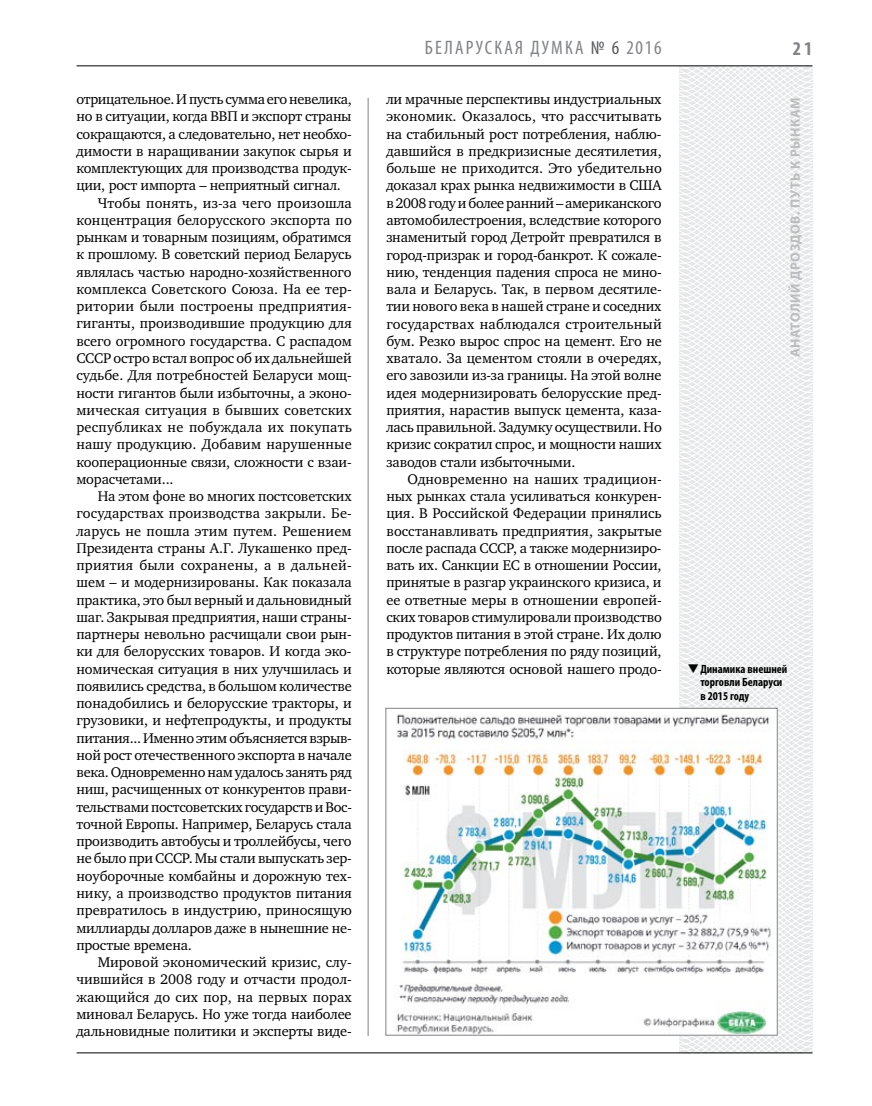
<style>
.page{position:relative;width:872px;height:1106px;background:#fff}
.page>*{position:absolute;margin:0;border:0;box-sizing:border-box;transform-origin:0 0}
.t1{font:condensed 19.5px "Myriad Pro";letter-spacing:.11em;color:#808285}
.t2{font:700 condensed 19.5px "Myriad Pro";color:#808285}
.t3{font:14.4px/17.2px "Charter C";letter-spacing:-.01em;color:#000;text-align:justify}
.t4{font:14.4px "Charter C";letter-spacing:.01em;color:#000}
.t5{font:14.4px "Charter C";letter-spacing:.015em;color:#000}
.t6{font:14.4px "Charter C";letter-spacing:.02em;color:#000}
.t7{font:700 13.5px "Myriad Pro";letter-spacing:.04em;color:#bcbdc0}
.t8{font:700 condensed 12px/13.5px "Myriad Pro";color:#000}
.s1{color:#58595b}
</style>
<div class="page">
<hr style="left:368px;top:98px;width:1px;height:938px;background:#808285">
<svg style="left:621px;top:65px;width:192px;height:989px"></svg>
<hr style="left:77px;top:65px;width:735px;height:1px;background:#000">
<hr style="left:77px;top:1052px;width:735px;height:1px;background:#000">
<img style="left:396px;top:710px;width:379px;height:323px">
<p class="t3" style="left:76px;top:91px;width:277px">отрицательное. И пусть сумма его невелика,</p>
<p class="t3" style="left:76px;top:108px;width:277px">но в ситуации, когда ВВП и экспорт страны</p>
<p class="t3" style="left:76px;top:125px;width:277px">сокращаются, а следовательно, нет необхо-</p>
<p class="t3" style="left:76px;top:142px;width:277px">димости в наращивании закупок сырья и</p>
<p class="t3" style="left:76px;top:160px;width:277px">комплектующих для производства продук-</p>
<p class="t3" style="left:76px;top:177px;width:266px">ции, рост импорта – неприятный сигнал.</p>
<p class="t5" style="left:98px;top:195px;width:256px">Чтобы понять, из-за чего произошла</p>
<p class="t4" style="left:76px;top:212px;width:277px">концентрация белорусского экспорта по</p>
<p class="t3" style="left:76px;top:229px;width:277px">рынкам и товарным позициям, обратимся</p>
<p class="t3" style="left:76px;top:246px;width:277px">к прошлому. В советский период Беларусь</p>
<p class="t3" style="left:76px;top:263px;width:277px">являлась частью народно-хозяйственного</p>
<p class="t3" style="left:76px;top:280px;width:277px">комплекса Советского Союза. На ее тер-</p>
<p class="t5" style="left:76px;top:298px;width:277px">ритории были построены предприятия-</p>
<p class="t3" style="left:76px;top:315px;width:277px">гиганты, производившие продукцию для</p>
<p class="t3" style="left:76px;top:332px;width:277px">всего огромного государства. С распадом</p>
<p class="t3" style="left:76px;top:349px;width:277px">СССР остро встал вопрос об их дальнейшей</p>
<p class="t3" style="left:76px;top:367px;width:277px">судьбе. Для потребностей Беларуси мощ-</p>
<p class="t3" style="left:76px;top:384px;width:277px">ности гигантов были избыточны, а эконо-</p>
<p class="t4" style="left:76px;top:402px;width:277px">мическая ситуация в бывших советских</p>
<p class="t5" style="left:76px;top:419px;width:277px">республиках не побуждала их покупать</p>
<p class="t4" style="left:76px;top:436px;width:277px">нашу продукцию. Добавим нарушенные</p>
<p class="t3" style="left:76px;top:453px;width:277px">кооперационные связи, сложности с взаи-</p>
<p class="t3" style="left:76px;top:470px;width:99px">морасчетами...</p>
<p class="t3" style="left:98px;top:487px;width:255px">На этом фоне во многих постсоветских</p>
<p class="t4" style="left:76px;top:505px;width:277px">государствах производства закрыли. Бе-</p>
<p class="t4" style="left:76px;top:522px;width:277px">ларусь не пошла этим путем. Решением</p>
<p class="t3" style="left:76px;top:539px;width:277px">Президента страны А.Г. Лукашенко пред-</p>
<p class="t6" style="left:76px;top:557px;width:277px">приятия были сохранены, а в дальней-</p>
<p class="t3" style="left:76px;top:574px;width:277px">шем – и модернизированы. Как показала</p>
<p class="t3" style="left:76px;top:591px;width:277px">практика, это был верный и дальновидный</p>
<p class="t3" style="left:76px;top:608px;width:277px">шаг. Закрывая предприятия, наши страны-</p>
<p class="t3" style="left:76px;top:625px;width:277px">партнеры невольно расчищали свои рын-</p>
<p class="t3" style="left:76px;top:643px;width:277px">ки для белорусских товаров. И когда эко-</p>
<p class="t3" style="left:76px;top:660px;width:277px">номическая ситуация в них улучшилась и</p>
<p class="t3" style="left:76px;top:677px;width:277px">появились средства, в большом количестве</p>
<p class="t3" style="left:76px;top:694px;width:277px">понадобились и белорусские тракторы, и</p>
<p class="t3" style="left:76px;top:712px;width:277px">грузовики, и нефтепродукты, и продукты</p>
<p class="t3" style="left:76px;top:729px;width:277px">питания... Именно этим объясняется взрыв-</p>
<p class="t3" style="left:76px;top:746px;width:277px">ной рост отечественного экспорта в начале</p>
<p class="t3" style="left:76px;top:764px;width:277px">века. Одновременно нам удалось занять ряд</p>
<p class="t3" style="left:76px;top:781px;width:277px">ниш, расчищенных от конкурентов прави-</p>
<p class="t3" style="left:76px;top:798px;width:277px">тельствами постсоветских государств и Вос-</p>
<p class="t3" style="left:76px;top:815px;width:277px">точной Европы. Например, Беларусь стала</p>
<p class="t3" style="left:76px;top:833px;width:277px">производить автобусы и троллейбусы, чего</p>
<p class="t3" style="left:76px;top:850px;width:277px">не было при СССР. Мы стали выпускать зер-</p>
<p class="t3" style="left:76px;top:867px;width:277px">ноуборочные комбайны и дорожную тех-</p>
<p class="t3" style="left:76px;top:884px;width:277px">нику, а производство продуктов питания</p>
<p class="t3" style="left:76px;top:902px;width:277px">превратилось в индустрию, приносящую</p>
<p class="t3" style="left:76px;top:919px;width:277px">миллиарды долларов даже в нынешние не-</p>
<p class="t3" style="left:76px;top:936px;width:117px">простые времена.</p>
<p class="t3" style="left:98px;top:953px;width:255px">Мировой экономический кризис, слу-</p>
<p class="t3" style="left:76px;top:971px;width:277px">чившийся в 2008 году и отчасти продол-</p>
<p class="t4" style="left:76px;top:988px;width:277px">жающийся до сих пор, на первых порах</p>
<p class="t3" style="left:76px;top:1005px;width:277px">миновал Беларусь. Но уже тогда наиболее</p>
<p class="t3" style="left:76px;top:1022px;width:277px">дальновидные политики и эксперты виде-</p>
<h1 class="t1" style="left:425px;top:36px;width:238px">БЕЛАРУСКАЯ ДУМКА <span class="s1">№ 6</span> 2016</h1>
<h1 class="t2" style="left:793px;top:37px;width:21px">21</h1>
<p class="t3" style="left:386px;top:91px;width:277px">ли мрачные перспективы индустриальных экономик. Оказалось, что рассчитывать на стабильный рост потребления, наблю&shy;давшийся в предкризисные десятилетия, больше не приходится. Это убедительно доказал крах рынка недвижимости в США в 2008 году и более ранний – американского автомобилестроения, вследствие которого знаменитый город Детройт превратился в город-призрак и город-банкрот. К сожале&shy;нию, тенденция падения спроса не мино&shy;вала и Беларусь. Так, в первом десятиле&shy;тии нового века в нашей стране и соседних государствах наблюдался строительный бум. Резко вырос спрос на цемент. Его не хватало. За цементом стояли в очередях, его завозили из-за границы. На этой волне идея модернизировать белорусские пред&shy;приятия, нарастив выпуск цемента, каза&shy;лась правильной. Задумку осуществили. Но кризис сократил спрос, и мощности наших заводов стали избыточными.</p>
<p class="t3" style="left:386px;top:470px;width:277px;text-indent:21px">Одновременно на наших традицион&shy;ных рынках стала усиливаться конкурен&shy;ция. В Российской Федерации принялись восстанавливать предприятия, закрытые после распада СССР, а также модернизиро&shy;вать их. Санкции ЕС в отношении России, принятые в разгар украинского кризиса, и ее ответные меры в отношении европей&shy;ских товаров стимулировали производство продуктов питания в этой стране. Их долю в структуре потребления по ряду позиций, которые являются основой нашего продо-</p>
<p class="t7" style="left:786px;top:357px;width:261px;rotate:-90deg">Анатолий ДРОЗДОВ. Путь к рынкам</p>
<p class="t8" style="left:700px;top:661px;width:88px;text-indent:-13px">❑Динамика внешней торговли Беларуси в 2015 году</p>
</div>
